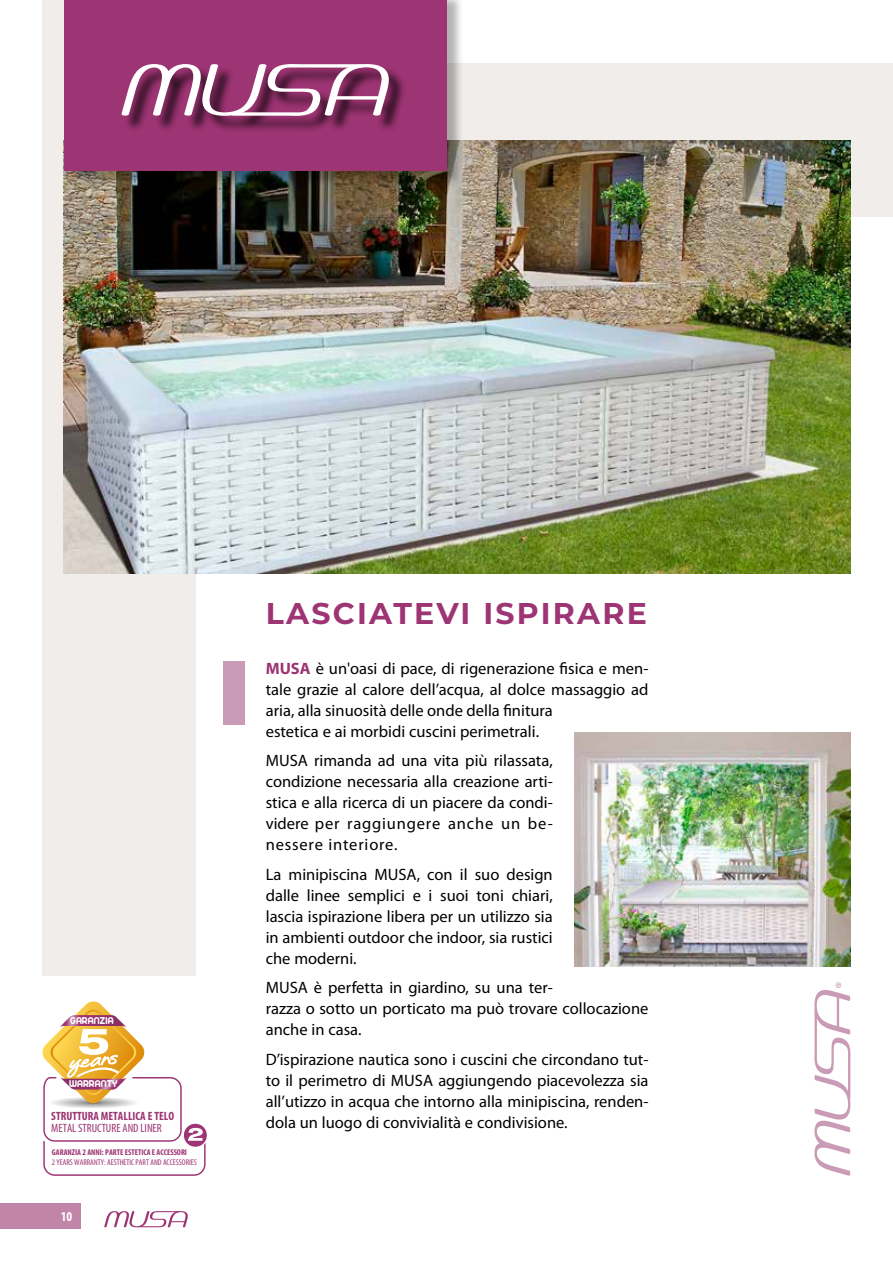
<style>
.page{position:relative;width:893px;height:1263px;background:#fff}
.page>*{position:absolute;margin:0;border:0;box-sizing:border-box;transform-origin:0 0}
.t1{font:700 30px "Montserrat";letter-spacing:.075em;color:#9d3473}
.t2{font:16.5px/21px "Myriad Pro";color:#000;text-align:justify}
.t3{font:700 condensed 13.5px "Myriad Pro";color:#fff}
.t4{font:700 condensed 12px "Myriad Pro";color:#9d3473}
.t5{font:condensed 12px "Myriad Pro";color:#9d3473}
.t6{font:10.8px "Arista 2.0";color:#fff}
.t7{font:condensed 8.4px "Myriad Pro";color:#9d3473}
.t8{font:700 condensed 8.4px "Myriad Pro";color:#9d3473}
.s1{font-weight:700;color:#9d3473}
</style>
<div class="page">
<svg style="left:104px;top:1211px;width:84px;height:16px"></svg>
<div style="left:0;top:1203px;width:81px;height:26px;background:#c185a7"></div>
<svg style="left:814px;top:982px;width:36px;height:194px"></svg>
<svg style="left:42px;top:1001px;width:164px;height:175px"></svg>
<div style="left:64px;top:64px;width:829px;height:153px;background:#f0edeb"></div>
<div style="left:43px;top:0;width:153px;height:976px;background:#f0edeb"></div>
<div style="left:223px;top:661px;width:21px;height:64px;background:#ca9bb6"></div>
<img style="left:574px;top:733px;width:276px;height:234px">
<img style="left:64px;top:140px;width:786px;height:433px">
<div style="left:65px;top:0;width:398px;height:187px;background:#000;opacity:.3"></div>
<div style="left:64px;top:0;width:382px;height:170px;background:#9d3473"></div>
<div style="left:124px;top:66px;width:282px;height:67px;background:#000;opacity:.75"></div>
<svg style="left:121px;top:64px;width:268px;height:52px"></svg>
<p class="t6" style="left:70px;top:1014px;width:45px">GARANZIA</p>
<p class="t6" style="left:69px;top:1077px;width:50px">WARRANTY</p>
<p class="t4" style="left:51px;top:1109px;width:124px">STRUTTURA METALLICA E TELO</p>
<p class="t5" style="left:51px;top:1121px;width:112px">METAL STRUCTURE AND LINER</p>
<p class="t8" style="left:52px;top:1148px;width:137px">GARANZIA 2 ANNI: PARTE ESTETICA E ACCESSORI</p>
<p class="t7" style="left:52px;top:1158px;width:146px">2 YEARS WARRANTY: AESTHETIC PART AND ACCESSORIES</p>
<p class="t3" style="left:61px;top:1209px;width:13px">10</p>
<h1 class="t1" style="left:266px;top:592px;width:382px">LASCIATEVI ISPIRARE</h1>
<p class="t2" style="left:266px;top:658px;width:384px;text-align:left"><span class="s1">MUSA</span> è un'oasi di pace, di rigenerazione fisica e men&shy;tale grazie al calore dell’acqua, al dolce massaggio ad aria, alla sinuosità delle onde della finitura<br>estetica e ai morbidi cuscini perimetrali.</p>
<p class="t2" style="left:266px;top:750px;width:289px">MUSA rimanda ad una vita più rilassata, condizione necessaria alla creazione arti&shy;stica e alla ricerca di un piacere da condi&shy;videre per raggiungere anche un be&shy;nessere interiore.</p>
<p class="t2" style="left:266px;top:864px;width:288px">La minipiscina MUSA, con il suo design dalle linee semplici e i suoi toni chiari, lascia ispirazione libera per un utilizzo sia in ambienti outdoor che indoor, sia rustici che moderni.</p>
<p class="t2" style="left:266px;top:977px;width:384px;text-align:left">MUSA è perfetta in giardino, su una ter-<br>razza o sotto un porticato ma può trovare collocazione anche in casa.</p>
<p class="t2" style="left:266px;top:1049px;width:384px">D’ispirazione nautica sono i cuscini che circondano tut&shy;to il perimetro di MUSA aggiungendo piacevolezza sia all’utizzo in acqua che intorno alla minipiscina, renden&shy;dola un luogo di convivialità e condivisione.</p>
</div>
